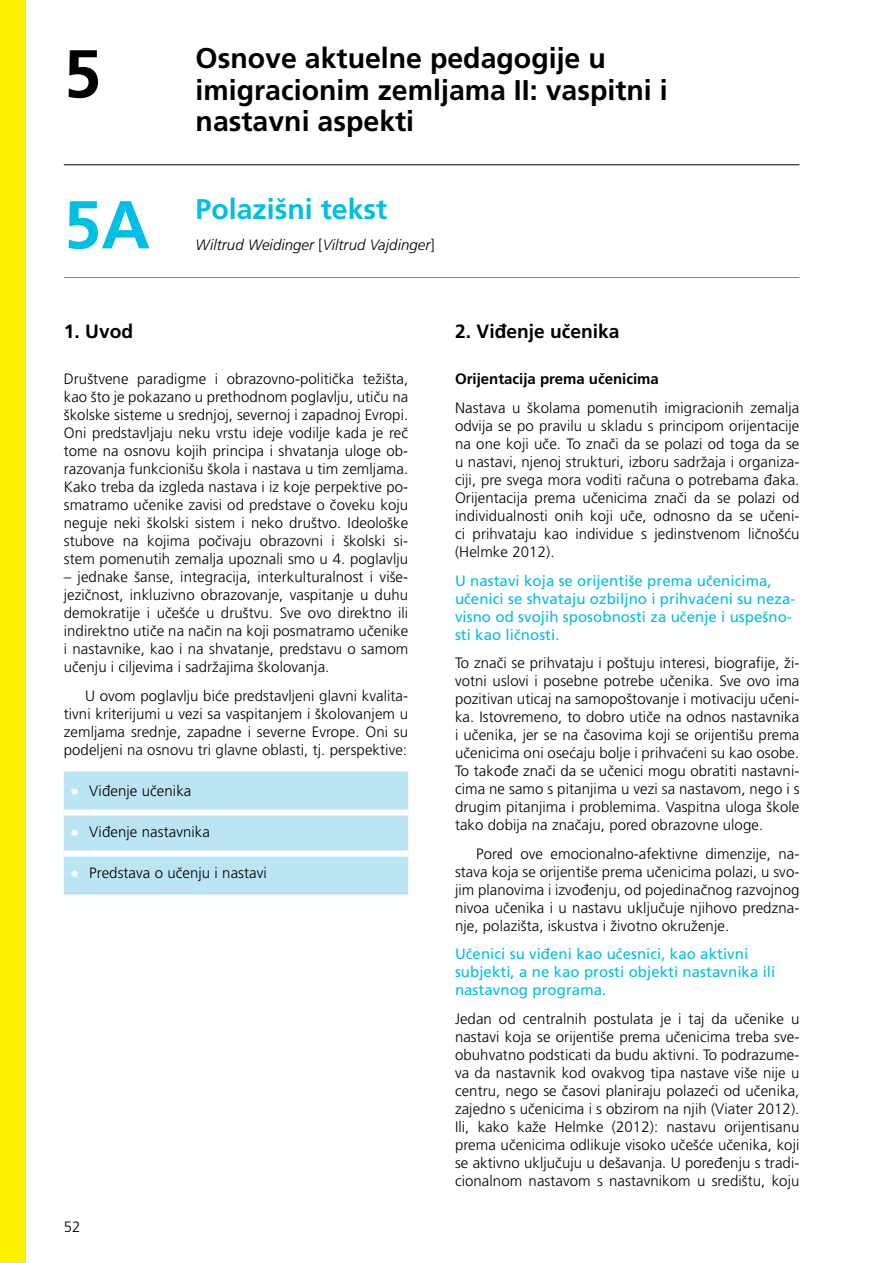
<style>
.page{position:relative;width:893px;height:1263px;background:#fff}
.page>*{position:absolute;margin:0;border:0;box-sizing:border-box;transform-origin:0 0}
.t1{font:700 67.5px "Frutiger LT Pro";color:#00bfe4}
.t2{font:700 67.5px "Frutiger LT Pro";color:#000}
.t3{font:700 28.5px/31.5px "Frutiger LT Pro";color:#000}
.t4{font:700 28.5px "Frutiger LT Pro";color:#00bfe4}
.t5{font:700 19.2px "Frutiger LT Pro";color:#000}
.t6{font:300 15px/18px "Frutiger LT Pro";letter-spacing:.005em;color:#000;text-align:justify}
.t7{font:15px/18px "Frutiger LT Pro";letter-spacing:.005em;color:#00bfe4}
.t8{font:italic 300 15px "Frutiger LT Pro";letter-spacing:.005em;color:#000}
.t9{font:700 15px "Frutiger LT Pro";color:#000}
.s1{font-style:normal}
.s2{font-weight:700;font-size:18px;color:#fff}
</style>
<div class="page">
<div style="left:0;top:0;width:26px;height:1263px;background:#fff200"></div>
<div style="left:64px;top:771px;width:344px;height:123px;background:#bce5f4"></div>
<div style="left:64px;top:809px;width:25px;height:6px;background:#fff"></div>
<div style="left:89px;top:809px;width:319px;height:6px;background:#fff"></div>
<div style="left:64px;top:850px;width:25px;height:6px;background:#fff"></div>
<div style="left:89px;top:850px;width:319px;height:6px;background:#fff"></div>
<hr style="left:64px;top:164px;width:735px;height:1px;background:#000">
<hr style="left:64px;top:277px;width:735px;height:1px;background:#00bfe4">
<h1 class="t2" style="left:64px;top:34px;width:39px">5</h1>
<h1 class="t1" style="left:64px;top:185px;width:88px">5A</h1>
<h2 class="t3" style="left:196px;top:43px;width:473px">Osnove aktuelne pedagogije u imigracionim zemljama II: vaspitni i nastavni aspekti</h2>
<h2 class="t4" style="left:196px;top:192px;width:193px">Polazišni tekst</h2>
<p class="t8" style="left:196px;top:236px;width:241px">Wiltrud Weidinger <span class="s1">[</span>Viltrud Vajdinger<span class="s1">]</span></p>
<p class="t5" style="left:64px;top:320px;width:71px">1. Uvod</p>
<p class="t6" style="left:64px;top:370px;width:346px">Društvene paradigme i obrazovno-politička težišta, kao što je pokazano u prethodnom poglavlju, utiču na školske sisteme u srednjoj, severnoj i zapadnoj Evropi.<br>Oni predstavljaju neku vrstu ideje vodilje kada je reč tome na osnovu kojih principa i shvatanja uloge ob&shy;razovanja funkcionišu škola i nastava u tim zemljama.<br>Kako treba da izgleda nastava i iz koje perpektive po&shy;smatramo učenike zavisi od predstave o čoveku koju neguje neki školski sistem i neko društvo. Ideološke stubove na kojima počivaju obrazovni i školski si&shy;stem pomenutih zemalja upoznali smo u 4. poglavlju</p>
<p class="t6" style="left:64px;top:568px;width:346px">– jednake šanse, integracija, interkulturalnost i više&shy;jezičnost, inkluzivno obrazovanje, vaspitanje u duhu demokratije i učešće u društvu. Sve ovo direktno ili indirektno utiče na način na koji posmatramo učenike i nastavnike, kao i na shvatanje, predstavu o samom učenju i ciljevima i sadržajima školovanja.</p>
<p class="t6" style="left:64px;top:687px;width:346px;text-indent:21px">U ovom poglavlju biće predstavljeni glavni kvalita&shy;tivni kriterijumi u vezi sa vaspitanjem i školovanjem u zemljama srednje, zapadne i severne Evrope. Oni su podeljeni na osnovu tri glavne oblasti, tj. perspektive:</p>
<p class="t6" style="left:70px;top:781px;width:123px"><span class="s2">•</span> Viđenje učenika</p>
<p class="t6" style="left:70px;top:822px;width:141px"><span class="s2">•</span> Viđenje nastavnika</p>
<p class="t6" style="left:70px;top:863px;width:198px"><span class="s2">•</span> Predstava o učenju i nastavi</p>
<p class="t6" style="left:64px;top:1217px;width:18px">52</p>
<p class="t5" style="left:455px;top:320px;width:166px">2. Viđenje učenika</p>
<p class="t9" style="left:455px;top:370px;width:205px">Orijentacija prema učenicima</p>
<p class="t6" style="left:455px;top:399px;width:346px">Nastava u školama pomenutih imigracionih zemalja odvija se po pravilu u skladu s principom orijentacije na one koji uče. To znači da se polazi od toga da se u nastavi, njenoj strukturi, izboru sadržaja i organiza&shy;ciji, pre svega mora voditi računa o potrebama đaka.<br>Orijentacija prema učenicima znači da se polazi od individualnosti onih koji uče, odnosno da se učeni&shy;ci prihvataju kao individue s jedinstvenom ličnošću (Helmke 2012).</p>
<p class="t7" style="left:455px;top:571px;width:342px">U nastavi koja se orijentiše prema učenicima, učenici se shvataju ozbiljno i prihvaćeni su neza&shy;visno od svojih sposobnosti za učenje i uspešno&shy;sti kao ličnosti.</p>
<p class="t6" style="left:455px;top:654px;width:346px">To znači se prihvataju i poštuju interesi, biografije, ži&shy;votni uslovi i posebne potrebe učenika. Sve ovo ima pozitivan uticaj na samopoštovanje i motivaciju učeni&shy;ka. Istovremeno, to dobro utiče na odnos nastavnika i učenika, jer se na časovima koji se orijentišu prema učenicima oni osećaju bolje i prihvaćeni su kao osobe.<br>To takođe znači da se učenici mogu obratiti nastavni&shy;cima ne samo s pitanjima u vezi sa nastavom, nego i s drugim pitanjima i problemima. Vaspitna uloga škole tako dobija na značaju, pored obrazovne uloge.</p>
<p class="t6" style="left:455px;top:845px;width:346px;text-indent:21px">Pored ove emocionalno-afektivne dimenzije, na&shy;stava koja se orijentiše prema učenicima polazi, u svo&shy;jim planovima i izvođenju, od pojedinačnog razvojnog nivoa učenika i u nastavu uključuje njihovo predzna&shy;nje, polazišta, iskustva i životno okruženje.</p>
<p class="t7" style="left:455px;top:945px;width:322px">Učenici su viđeni kao učesnici, kao aktivni subjekti, a ne kao prosti objekti nastavnika ili nastavnog programa.</p>
<p class="t6" style="left:455px;top:1010px;width:346px">Jedan od centralnih postulata je i taj da učenike u nastavi koja se orijentiše prema učenicima treba sve&shy;obuhvatno podsticati da budu aktivni. To podrazume&shy;va da nastavnik kod ovakvog tipa nastave više nije u centru, nego se časovi planiraju polazeći od učenika, zajedno s učenicima i s obzirom na njih (Viater 2012).<br>Ili, kako kaže Helmke (2012): nastavu orijentisanu prema učenicima odlikuje visoko učešće učenika, koji se aktivno uključuju u dešavanja. U poređenju s tradi&shy;cionalnom nastavom s nastavnikom u središtu, koju</p>
</div>
